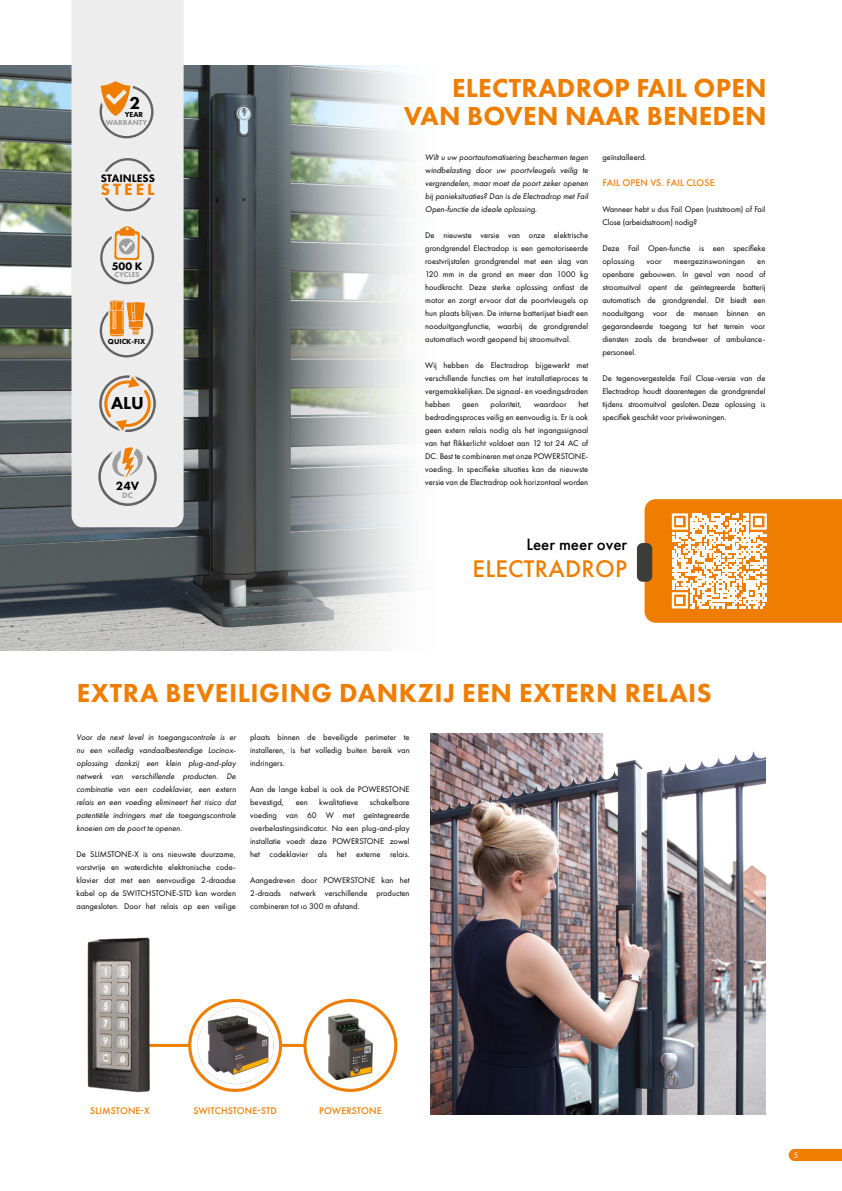
<style>
.page{position:relative;width:842px;height:1191px;background:#fff}
.page>*{position:absolute;margin:0;border:0;box-sizing:border-box;transform-origin:0 0}
.t1{font:800 27px/28px "Futura PT";letter-spacing:.02em;color:#ef7e00;text-align:right}
.t2{font:500 25px "Futura PT";letter-spacing:.01em;color:#ef7e00}
.t3{font:800 18px "Futura PT";color:#000}
.t4{font:800 17.8px "Futura PT";color:#000}
.t5{font:500 17px "Futura PT";color:#000}
.t6{font:800 16.9px "Futura PT";letter-spacing:.18em;color:#ef7e00}
.t7{font:800 12.4px "Futura PT";color:#000}
.t8{font:800 11.3px "Futura PT";color:#000}
.t9{font:500 10px "Futura PT";letter-spacing:.01em;color:#ef7e00}
.t10{font:8.5px/13px "Futura PT";color:#000;text-align:justify}
.t11{font:8.5px "Futura PT";color:#fff}
.t12{font:800 8.3px "Futura PT";color:#9d9d9c}
.t13{font:800 7.6px "Futura PT";color:#000}
.t14{font:800 7.5px "Futura PT";color:#9d9d9c}
.t15{font:800 7.5px "Futura PT";color:#000}
</style>
<div class="page">
<img style="left:0;top:66px;width:411px;height:584px">
<div style="left:637px;top:543px;width:15px;height:39px;background:#3c3c3b;border-radius:6px"></div>
<div style="left:71px;top:0;width:113px;height:527px;background:#ededed"></div>
<svg style="left:91px;top:77px;width:74px;height:438px;background:#e4dcd3"></svg>
<svg style="left:644px;top:499px;width:198px;height:124px"></svg>
<div style="left:676px;top:518px;width:7px;height:7px;background:#fff"></div>
<div style="left:755px;top:518px;width:7px;height:7px;background:#fff"></div>
<div style="left:676px;top:597px;width:7px;height:7px;background:#fff"></div>
<hr style="left:145px;top:1044px;width:45px;height:3px;background:#ef7e00">
<hr style="left:280px;top:1044px;width:25px;height:3px;background:#ef7e00">
<img style="left:320px;top:1006px;width:61px;height:74px">
<div style="left:303px;top:999px;width:94px;height:93px;border:3px solid #ef7e00;border-radius:50%"></div>
<img style="left:87px;top:937px;width:75px;height:156px">
<img style="left:192px;top:1006px;width:84px;height:84px">
<div style="left:188px;top:999px;width:94px;height:93px;border:3px solid #ef7e00;border-radius:50%"></div>
<img style="left:431px;top:733px;width:334px;height:381px">
<svg style="left:789px;top:1149px;width:53px;height:12px"></svg>
<h3 class="t4" style="left:129px;top:92px;width:12px">2</h3>
<p class="t14" style="left:106px;top:117px;width:43px">WARRANTY</p>
<p class="t15" style="left:125px;top:110px;width:20px">YEAR</p>
<h3 class="t8" style="left:101px;top:171px;width:56px">STAINLESS</h3>
<h3 class="t6" style="left:101px;top:179px;width:55px">STEEL</h3>
<h3 class="t8" style="left:112px;top:259px;width:32px">500 K</h3>
<p class="t14" style="left:115px;top:270px;width:27px">CYCLES</p>
<p class="t13" style="left:108px;top:337px;width:39px">QUICK-FIX</p>
<h3 class="t3" style="left:111px;top:391px;width:34px">ALU</h3>
<h3 class="t7" style="left:116px;top:478px;width:25px">24V</h3>
<p class="t12" style="left:122px;top:490px;width:12px">DC</p>
<h1 class="t1" style="left:404px;top:74px;width:364px">ELECTRADROP FAIL OPEN<br>VAN BOVEN NAAR BENEDEN</h1>
<p class="t10" style="left:425px;top:150px;width:166px">Wilt u uw poortautomatisering beschermen tegen windbelasting door uw poortvleugels veilig te vergrendelen, maar moet de poort zeker openen bij panieksituaties? Dan is de Electradrop met Fail Open-functie de ideale oplossing.</p>
<p class="t10" style="left:425px;top:228px;width:165px">De nieuwste versie van onze elektrische grondgrendel Electradop is een gemotoriseerde roestvrijstalen grondgrendel met een slag van 120 mm in de grond en meer dan 1000 kg houdkracht. Deze sterke oplossing ontlast de motor en zorgt ervoor dat de poortvleugels op hun plaats blijven. De interne batterijset biedt een nooduitgangfunctie, waarbij de grondgrendel automatisch wordt geopend bij stroomuitval.</p>
<p class="t10" style="left:425px;top:358px;width:165px">Wij hebben de Electradrop bijgewerkt met verschillende functies om het installatieproces te vergemakkelijken. De signaal- en voedingsdraden hebben</p>
<p class="t10" style="left:462px;top:397px;width:18px">geen</p>
<p class="t10" style="left:491px;top:397px;width:33px">polariteit,</p>
<p class="t10" style="left:534px;top:397px;width:34px">waardoor</p>
<p class="t10" style="left:602px;top:150px;width:46px">geïnstalleerd.</p>
<p class="t9" style="left:602px;top:176px;width:114px">FAIL OPEN VS. FAIL CLOSE</p>
<p class="t10" style="left:602px;top:202px;width:165px">Wanneer hebt u dus Fail Open (ruststroom) of Fail<br>Close (arbeidsstroom) nodig?</p>
<p class="t10" style="left:602px;top:241px;width:165px">Deze Fail Open-functie is een specifieke oplossing</p>
<p class="t10" style="left:646px;top:254px;width:17px">voor</p>
<p class="t10" style="left:674px;top:254px;width:73px">meergezinswoningen</p>
<p class="t10" style="left:602px;top:254px;width:165px;text-indent:155px">en openbare gebouwen. In geval van nood of stroomuitval opent de geïntegreerde batterij automatisch de grondgrendel. Dit biedt een nooduitgang voor de mensen binnen en gegarandeerde toegang tot het terrein voor diensten zoals de brandweer of ambulance&shy;personeel.</p>
<p class="t10" style="left:602px;top:371px;width:164px">De tegenovergestelde Fail Close-versie van de Electradrop houdt daarentegen de grondgrendel tijdens stroomuitval gesloten. Deze oplossing is specifiek geschikt voor privéwoningen.</p>
<p class="t10" style="left:425px;top:397px;width:165px;text-indent:153px">het bedradingsproces veilig en eenvoudig is. Er is ook geen extern relais nodig als het ingangssignaal van het flikkerlicht voldoet aan 12 tot 24 AC of DC. Best te combineren met onze POWERSTONE&shy;voeding. In specifieke situaties kan de nieuwste versie van de Electradrop ook horizontaal worden</p>
<h3 class="t5" style="left:526px;top:534px;width:102px">Leer meer over</h3>
<h2 class="t2" style="left:473px;top:553px;width:156px">ELECTRADROP</h2>
<h1 class="t1" style="left:77px;top:678px;width:637px">EXTRA BEVEILIGING DANKZIJ EEN EXTERN RELAIS</h1>
<p class="t10" style="left:77px;top:730px;width:162px">Voor de next level in toegangscontrole is er nu een volledig vandaalbestendige Locinox&shy;oplossing dankzij een klein plug-and-play netwerk van verschillende producten. De combinatie van een codeklavier, een extern relais en een voeding elimineert het risico dat potentiële indringers met de toegangscontrole knoeien om de poort te openen.</p>
<p class="t10" style="left:77px;top:847px;width:161px">De SLIMSTONE-X is ons nieuwste duurzame, vorstvrije en waterdichte elektronische code&shy;klavier dat met een eenvoudige 2-draadse kabel op de SWITCHSTONE-STD kan worden aangesloten. Door het relais op een veilige</p>
<p class="t10" style="left:250px;top:730px;width:161px">plaats binnen de beveiligde perimeter te installeren, is het volledig buiten bereik van indringers.</p>
<p class="t10" style="left:250px;top:782px;width:161px">Aan de lange kabel is ook de POWERSTONE bevestigd,</p>
<p class="t10" style="left:250px;top:795px;width:161px;text-indent:120px">schakelbare voeding van 60 W met geïntegreerde overbelastingsindicator. Na een plug-and-play installatie voedt deze POWERSTONE zowel het codeklavier als het externe relais.</p>
<p class="t10" style="left:250px;top:873px;width:161px">Aangedreven door POWERSTONE kan het 2-draads netwerk verschillende producten combineren tot ıo 300 m afstand.</p>
<p class="t10" style="left:296px;top:795px;width:14px">een</p>
<p class="t10" style="left:319px;top:795px;width:41px">kwalitatieve</p>
<p class="t9" style="left:90px;top:1105px;width:61px">SLIMSTONE-X</p>
<p class="t9" style="left:193px;top:1105px;width:85px">SWITCHSTONE-STD</p>
<p class="t9" style="left:319px;top:1105px;width:64px">POWERSTONE</p>
<p class="t11" style="left:793px;top:1149px;width:6px">5</p>
</div>
